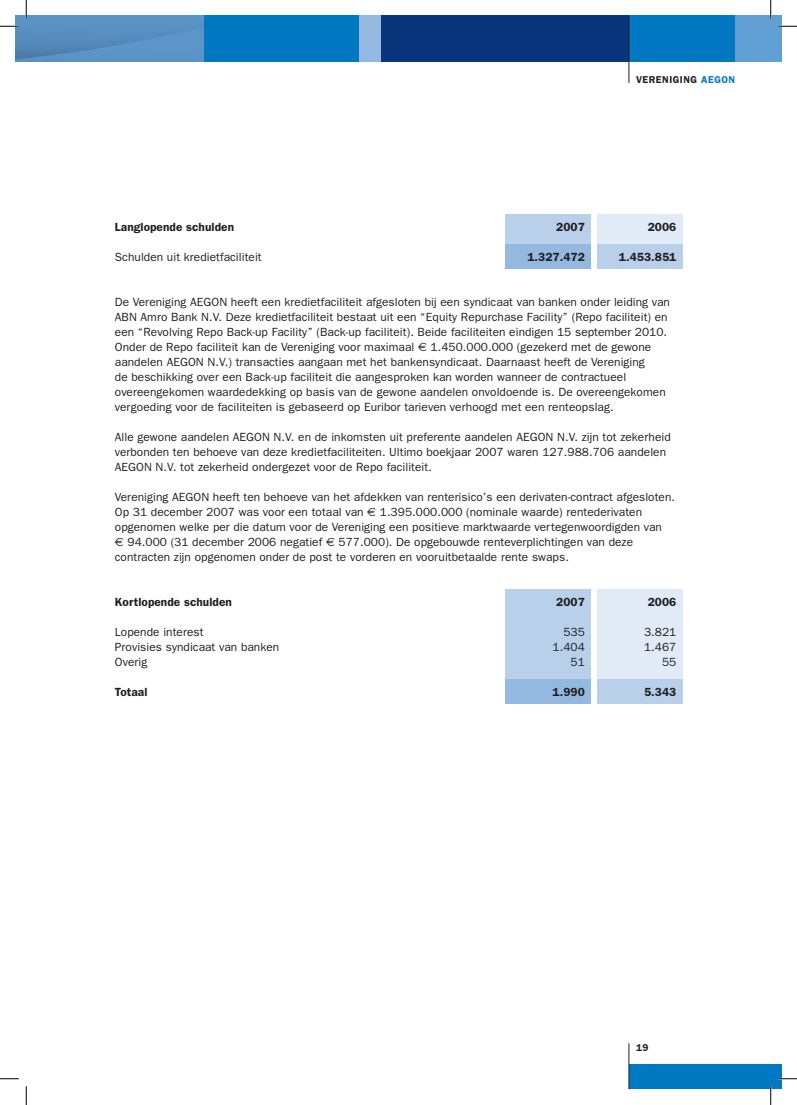
<style>
.page{position:relative;width:797px;height:1105px;background:#fff}
.page>*{position:absolute;margin:0;border:0;box-sizing:border-box;transform-origin:0 0}
.t1{font:11.88px/15px "Franklin Gothic";letter-spacing:.005em;color:#231f20}
.t2{font:600 11.88px "Franklin Gothic";letter-spacing:.005em;color:#231f20}
.t3{font:600 10px "Franklin Gothic";letter-spacing:.05em;color:#231f20}
.s1{color:#0079c2}
.s2{font-family:"Euro Sans"}
</style>
<div class="page">
<img style="left:16px;top:16px;width:10px;height:46px">
<div style="left:26px;top:16px;width:755px;height:46px;background:#0079c2"></div>
<div style="left:629px;top:1064px;width:152px;height:25px;background:#0079c2"></div>
<div style="left:381px;top:16px;width:248px;height:46px;background:#08357c"></div>
<svg style="left:26px;top:16px;width:177px;height:46px;background:#5890c2"></svg>
<div style="left:359px;top:16px;width:22px;height:46px;background:#94b9e1"></div>
<div style="left:735px;top:16px;width:46px;height:46px;background:#629fd5"></div>
<hr style="left:628px;top:16px;width:1px;height:67px;background:#231f20">
<hr style="left:628px;top:1043px;width:1px;height:46px;background:#231f20">
<div style="left:505px;top:589px;width:85px;height:104px;background:#b9d0eb"></div>
<div style="left:597px;top:589px;width:85px;height:104px;background:#e1ebf7"></div>
<div style="left:505px;top:679px;width:85px;height:25px;background:#94b9e1"></div>
<div style="left:597px;top:679px;width:85px;height:25px;background:#b9d0eb"></div>
<div style="left:505px;top:214px;width:85px;height:42px;background:#b9d0eb"></div>
<div style="left:597px;top:214px;width:85px;height:44px;background:#e1ebf7"></div>
<div style="left:505px;top:244px;width:85px;height:25px;background:#94b9e1"></div>
<div style="left:597px;top:244px;width:85px;height:25px;background:#b9d0eb"></div>
<svg style="left:0;top:25px;width:19px;height:2px"></svg>
<svg style="left:778px;top:25px;width:19px;height:2px"></svg>
<svg style="left:0;top:1078px;width:19px;height:1px"></svg>
<svg style="left:778px;top:1078px;width:19px;height:1px"></svg>
<svg style="left:25px;top:0;width:2px;height:19px"></svg>
<svg style="left:25px;top:1086px;width:2px;height:19px"></svg>
<svg style="left:770px;top:0;width:1px;height:19px"></svg>
<svg style="left:770px;top:1086px;width:1px;height:19px"></svg>
<p class="t3" style="left:636px;top:74px;width:101px">VERENIGING <span class="s1">AEGON</span></p>
<p class="t2" style="left:115px;top:220px;width:121px">Langlopende schulden</p>
<p class="t2" style="left:494px;top:220px;width:19px">2</p>
<p class="t2" style="left:563px;top:220px;width:58px">007 2</p>
<p class="t2" style="left:655px;top:220px;width:23px">006</p>
<p class="t1" style="left:115px;top:249px;width:148px">Schulden uit kredietfaciliteit</p>
<p class="t2" style="left:527px;top:250px;width:55px">1.327.472</p>
<p class="t2" style="left:619px;top:250px;width:59px">1.453.851</p>
<p class="t1" style="left:115px;top:294px;width:556px">De Vereniging AEGON heeft een kredietfaciliteit afgesloten bij een syndicaat van banken onder leiding van ABN Amro Bank N.V. Deze kredietfaciliteit bestaat uit een “Equity Repurchase Facility” (Repo faciliteit) en een “Revolving Repo Back-up Facility” (Back-up faciliteit). Beide faciliteiten eindigen 15 september 2010.<br>Onder de Repo faciliteit kan de Vereniging voor maximaal <span class="s2">€</span> 1.450.000.000 (gezekerd met de gewone aandelen AEGON N.V.) transacties aangaan met het bankensyndicaat. Daarnaast heeft de Vereniging<br>de beschikking over een Back-up faciliteit die aangesproken kan worden wanneer de contractueel overeengekomen waardedekking op basis van de gewone aandelen onvoldoende is. De overeengekomen vergoeding voor de faciliteiten is gebaseerd op Euribor tarieven verhoogd met een renteopslag.</p>
<p class="t1" style="left:115px;top:429px;width:557px">Alle gewone aandelen AEGON N.V. en de inkomsten uit preferente aandelen AEGON N.V. zijn tot zekerheid verbonden ten behoeve van deze kredietfaciliteiten. Ultimo boekjaar 2007 waren 127.988.706 aandelen<br>AEGON N.V. tot zekerheid ondergezet voor de Repo faciliteit.</p>
<p class="t1" style="left:115px;top:489px;width:562px">Vereniging AEGON heeft ten behoeve van het afdekken van renterisico’s een derivaten-contract afgesloten.<br>Op 31 december 2007 was voor een totaal van <span class="s2">€</span> 1.395.000.000 (nominale waarde) rentederivaten opgenomen welke per die datum voor de Vereniging een positieve marktwaarde vertegenwoordigden van<br><span class="s2">€</span> 94.000 (31 december 2006 negatief <span class="s2">€</span> 577.000). De opgebouwde renteverplichtingen van deze contracten zijn opgenomen onder de post te vorderen en vooruitbetaalde rente swaps.</p>
<p class="t2" style="left:115px;top:595px;width:119px">Kortlopende schulden</p>
<p class="t2" style="left:494px;top:595px;width:19px">2</p>
<p class="t2" style="left:563px;top:595px;width:58px">007 2</p>
<p class="t2" style="left:655px;top:595px;width:23px">006</p>
<p class="t1" style="left:115px;top:624px;width:90px">Lopende interest</p>
<p class="t1" style="left:563px;top:624px;width:23px">535</p>
<p class="t1" style="left:644px;top:624px;width:34px">3.821</p>
<p class="t1" style="left:115px;top:639px;width:166px">Provisies syndicaat van banken</p>
<p class="t1" style="left:552px;top:639px;width:34px">1.404</p>
<p class="t1" style="left:644px;top:639px;width:34px">1.467</p>
<p class="t1" style="left:115px;top:654px;width:34px">Overig</p>
<p class="t1" style="left:570px;top:654px;width:16px">51</p>
<p class="t1" style="left:662px;top:654px;width:16px">55</p>
<p class="t2" style="left:115px;top:685px;width:34px">Totaal</p>
<p class="t2" style="left:552px;top:685px;width:67px">1.990 5</p>
<p class="t2" style="left:651px;top:685px;width:12px">.343</p>
<p class="t3" style="left:636px;top:1041px;width:14px">19</p>
</div>
